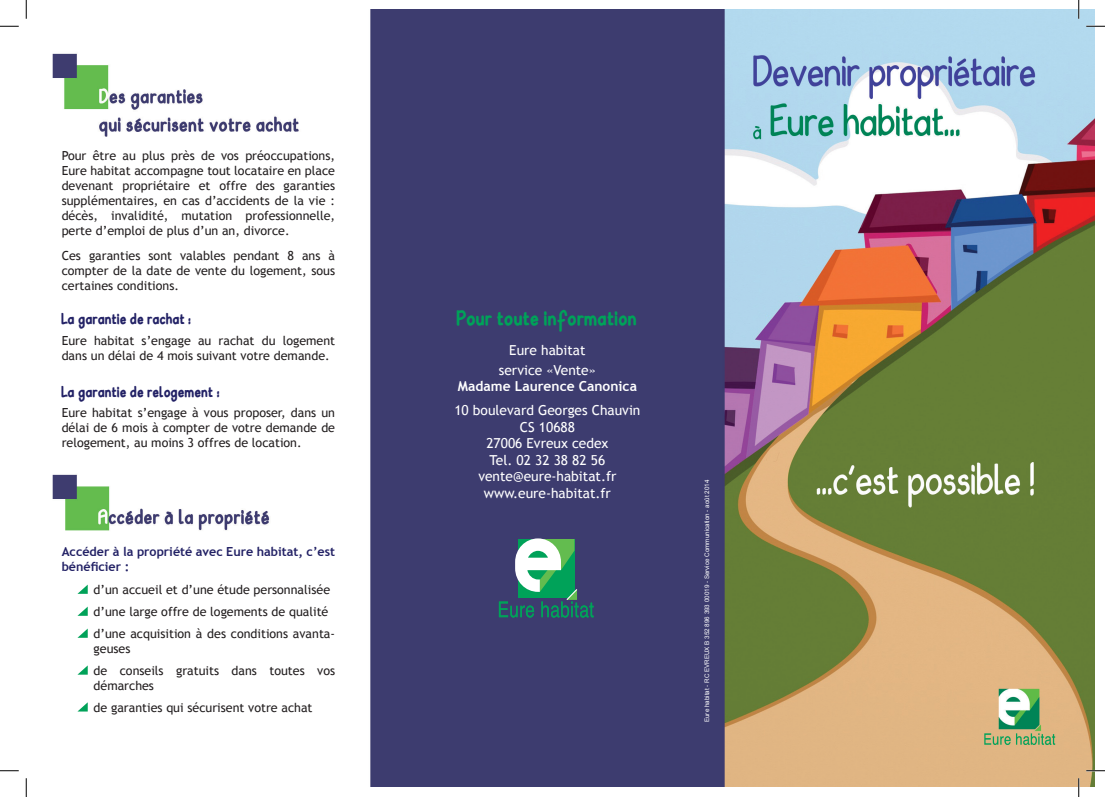
<style>
.page{position:relative;width:1105px;height:797px;background:#fff}
.page>*{position:absolute;margin:0;border:0;box-sizing:border-box;transform-origin:0 0}
.t1{font:700 23.75px "Babiole";color:#00a259}
.t2{font:700 17.5px "Babiole";color:#222165}
.t3{font:13.75px "Trebuchet MS";color:#fff}
.t4{font:700 13.75px "Trebuchet MS";color:#fff}
.t5{font:12.5px/15px "Trebuchet MS";color:#231f20;text-align:justify}
.t6{font:700 12.5px/15px "Trebuchet MS";color:#222165}
.t7{font:6.25px "Arial";color:#fff}
</style>
<div class="page">
<img style="left:9px;top:9px;width:1086px;height:777px">
<svg style="left:77px;top:584px;width:11px;height:10px"></svg>
<svg style="left:77px;top:606px;width:11px;height:10px"></svg>
<svg style="left:77px;top:628px;width:11px;height:9px"></svg>
<svg style="left:77px;top:665px;width:11px;height:9px"></svg>
<svg style="left:77px;top:702px;width:11px;height:9px"></svg>
<svg style="left:499px;top:538px;width:95px;height:79px"></svg>
<svg style="left:0;top:25px;width:19px;height:2px"></svg>
<svg style="left:1086px;top:25px;width:19px;height:2px"></svg>
<svg style="left:0;top:770px;width:19px;height:1px"></svg>
<svg style="left:1086px;top:770px;width:19px;height:1px"></svg>
<svg style="left:25px;top:0;width:2px;height:19px"></svg>
<svg style="left:25px;top:778px;width:2px;height:19px"></svg>
<svg style="left:1078px;top:0;width:1px;height:19px"></svg>
<svg style="left:1078px;top:778px;width:1px;height:19px"></svg>
<p class="t5" style="left:62px;top:148px;width:275px">Pour être au plus près de vos préoccupations, Eure habitat accompagne tout locataire en place devenant propriétaire et offre des garanties supplémentaires, en cas d’accidents de la vie : décès, invalidité, mutation professionnelle, perte d’emploi de plus d’un an, divorce.</p>
<p class="t5" style="left:62px;top:248px;width:275px">Ces garanties sont valables pendant 8 ans à compter de la date de vente du logement, sous certaines conditions.</p>
<p class="t2" style="left:62px;top:312px;width:132px">La garantie de rachat :</p>
<p class="t5" style="left:62px;top:333px;width:275px">Eure habitat s’engage au rachat du logement dans un délai de 4 mois suivant votre demande.</p>
<p class="t2" style="left:62px;top:384px;width:160px">La garantie de relogement :</p>
<p class="t5" style="left:62px;top:405px;width:275px">Eure habitat s’engage à vous proposer, dans un délai de 6 mois à compter de votre demande de relogement, au moins 3 offres de location.</p>
<p class="t6" style="left:62px;top:544px;width:275px">Accéder à la propriété avec Eure habitat, c’est bénéficier :</p>
<p class="t5" style="left:94px;top:581px;width:238px">d’un accueil et d’une étude personnalisée</p>
<p class="t5" style="left:94px;top:604px;width:236px">d’une large offre de logements de qualité</p>
<p class="t5" style="left:94px;top:626px;width:243px">d’une acquisition à des conditions avanta&shy;geuses</p>
<p class="t5" style="left:94px;top:663px;width:243px">de conseils gratuits dans toutes vos démarches</p>
<p class="t5" style="left:94px;top:700px;width:220px">de garanties qui sécurisent votre achat</p>
<p class="t1" style="left:457px;top:309px;width:182px">Pour toute information</p>
<p class="t3" style="left:509px;top:342px;width:78px">Eure habitat</p>
<p class="t3" style="left:499px;top:362px;width:99px">service «Vente»</p>
<p class="t4" style="left:458px;top:378px;width:180px">Madame Laurence Canonica</p>
<p class="t3" style="left:454px;top:402px;width:187px">10 boulevard Georges Chauvin</p>
<p class="t3" style="left:520px;top:418px;width:56px">CS 10688</p>
<p class="t3" style="left:486px;top:435px;width:123px">27006 Evreux cedex</p>
<p class="t3" style="left:490px;top:451px;width:117px">Tel. 02 32 38 82 56</p>
<p class="t3" style="left:478px;top:468px;width:140px">vente@eure-habitat.fr</p>
<p class="t3" style="left:484px;top:484px;width:129px">www.eure-habitat.fr</p>
<p class="t7" style="left:703px;top:722px;width:244px;rotate:-90deg">Eure habitat - RC EVREUX B 352 896 393 00019 - Service Communication - août 2014</p>
</div>
